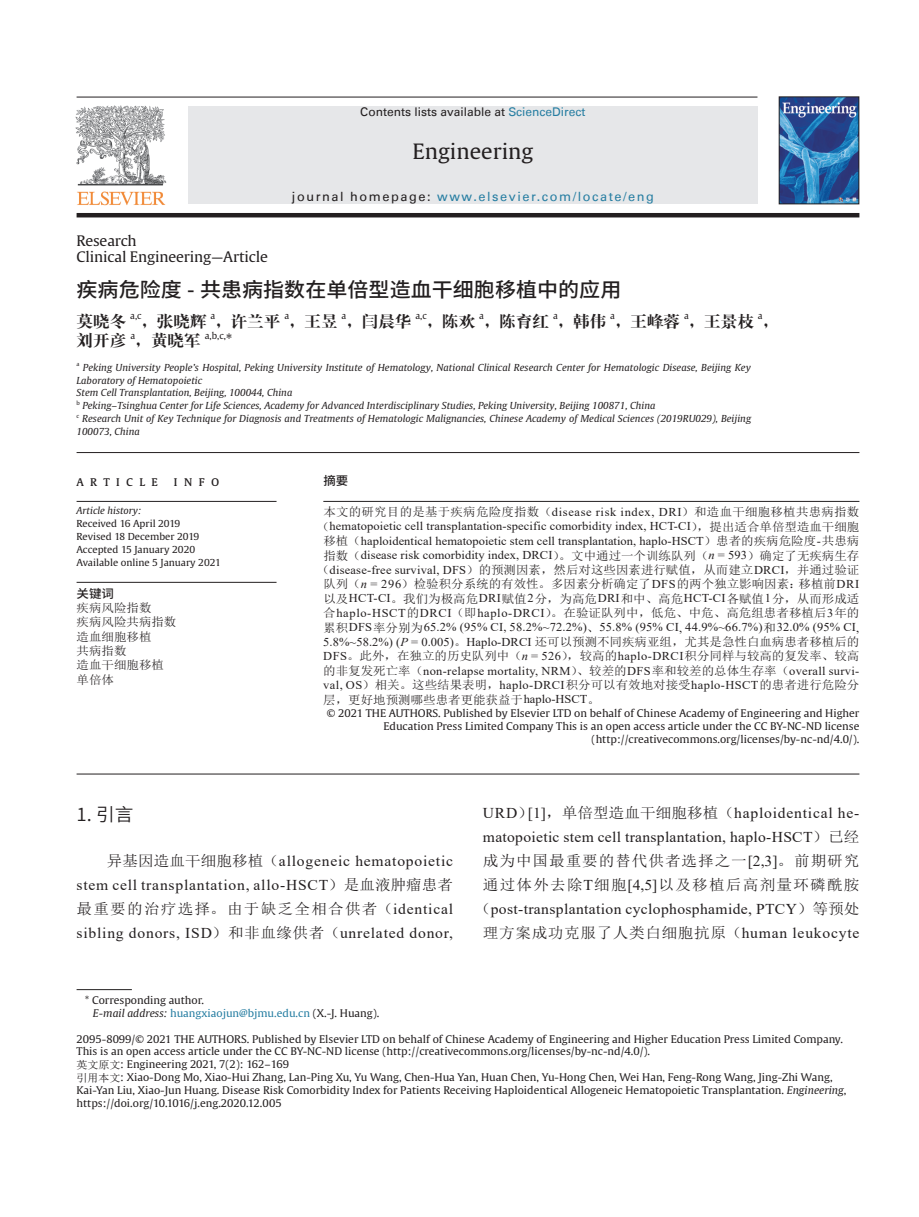
<style>
.page{position:relative;width:919px;height:1217px;background:#fff}
.page>*{position:absolute;margin:0;border:0;box-sizing:border-box;transform-origin:0 0}
.t1{font:21px "Gulliver";color:#231f20;scale:1.04 1}
.t2{font:500 20.25px "Source Han Sans CN";color:#231f20;scale:1.04 1}
.t3{font:18px "Source Han Sans CN";color:#231f20;scale:1.04 1}
.t4{font:15.9px "Reeji Cloud Song Da GBK";color:#231f20}
.t5{font:15.9px "Reeji Cloud Song Da GBK";color:#231f20;scale:1.04 1}
.t6{font:15.9px "Gulliver";color:#231f20}
.t7{font:15px/24px "Times New Roman";letter-spacing:.05em;color:#231f20;text-align:right;scale:1.04 1}
.t8{font:15px/24px "Times New Roman";letter-spacing:.02em;color:#231f20;scale:1.04 1}
.t9{font:15px/24px "Sim Sun";letter-spacing:.07em;color:#231f20;scale:1.04 1}
.t10{font:15px "Times New Roman";letter-spacing:.025em;color:#231f20;scale:1.04 1}
.t11{font:15px "Sim Sun";letter-spacing:.04em;color:#231f20;scale:1.04 1}
.t12{font:14.4px/15.8px "Gulliver";letter-spacing:-.01em;color:#231f20;scale:1.04 1}
.t13{font:13.5px "Gulliver Compact SC";color:#231f20;scale:.85 1}
.t14{font:12.75px "Univers LT";letter-spacing:.12em;color:#277ea2}
.t15{font:12px/14.4px "Times New Roman";letter-spacing:.01em;color:#231f20;text-align:center;scale:1.04 1}
.t16{font:12px/14.4px "Sim Sun";color:#231f20;scale:1.04 1}
.t17{font:12px "Sim Sun";letter-spacing:.02em;color:#231f20;scale:1.04 1}
.t18{font:12px "Univers LT";color:#231f20}
.t19{font:500 12px "Source Han Sans CN";color:#231f20;scale:1.04 1}
.t20{font:10.5px/12.9px "Gulliver";color:#231f20;scale:1.04 1}
.t21{font:italic 9.6px/12.9px "Gulliver";color:#231f20;scale:1.04 1}
.t22{font:9.6px/12.9px "Gulliver";color:#231f20;scale:1.04 1}
.t23{font:9.3px "Gulliver";color:#231f20}
.t24{font:5.55px "Gulliver";color:#231f20;scale:1.04 1}
.s1{color:#277ea2}
.s2{color:#231f20}
.s3{font-family:"Times New Roman"}
.s4{font-family:"Sim Sun"}
.s5{font-style:italic}
.s6{font-family:"Times New Roman";font-style:italic}
.s7{font-family:"H Ya 6 gj"}
</style>
<div class="page">
<hr style="left:77px;top:452px;width:782px;height:1px;background:#231f20">
<hr style="left:77px;top:773px;width:782px;height:1px;background:#231f20">
<hr style="left:77px;top:501px;width:199px;height:1px;background:#231f20">
<hr style="left:323px;top:501px;width:536px;height:1px;background:#231f20">
<hr style="left:77px;top:582px;width:199px;height:1px;background:#231f20">
<hr style="left:77px;top:989px;width:55px;height:1px;background:#231f20">
<img style="left:76px;top:106px;width:90px;height:99px">
<hr style="left:77px;top:97px;width:680px;height:1px;background:#231f20">
<div style="left:188px;top:106px;width:569px;height:98px;background:#e6e7e9"></div>
<hr style="left:77px;top:213px;width:782px;height:4px;background:#231f20">
<img style="left:780px;top:98px;width:77px;height:104px">
<div style="left:778px;top:96px;width:81px;height:108px;border:1px solid #231f20"></div>
<p class="t18" style="left:360px;top:105px;width:227px">Contents lists available at <span class="s1">ScienceDirect</span></p>
<h1 class="t1" style="left:412px;top:138px;width:118px">Engineering</h1>
<p class="t14" style="left:292px;top:188px;width:363px"><span class="s2">journal homepage:</span> www.elsevier.com/locate/eng</p>
<h3 class="t12" style="left:77px;top:232px;width:186px">Research<br>Clinical Engineering—Article</h3>
<h2 class="t2" style="left:77px;top:278px;width:525px">疾病危险度 - 共患病指数在单倍型造血干细胞移植中的应用</h2>
<h3 class="t5" style="left:77px;top:311px;width:49px">莫晓冬</h3>
<p class="t23" style="left:130px;top:310px;width:13px">a,c</p>
<h3 class="t4" style="left:142px;top:311px;width:66px">，张晓辉</h3>
<p class="t23" style="left:210px;top:310px;width:6px">a</p>
<h3 class="t4" style="left:215px;top:311px;width:66px">，许兰平</h3>
<p class="t23" style="left:284px;top:310px;width:6px">a</p>
<h3 class="t4" style="left:289px;top:311px;width:50px">，王昱</h3>
<p class="t23" style="left:341px;top:310px;width:6px">a</p>
<h3 class="t4" style="left:346px;top:311px;width:66px">，闫晨华</h3>
<p class="t23" style="left:415px;top:310px;width:13px">a,c</p>
<h3 class="t4" style="left:427px;top:311px;width:50px">，陈欢</h3>
<p class="t23" style="left:479px;top:310px;width:6px">a</p>
<h3 class="t4" style="left:484px;top:311px;width:66px">，陈育红</h3>
<p class="t23" style="left:553px;top:310px;width:6px">a</p>
<h3 class="t4" style="left:558px;top:311px;width:50px">，韩伟</h3>
<p class="t23" style="left:610px;top:310px;width:6px">a</p>
<h3 class="t4" style="left:615px;top:311px;width:66px">，王峰蓉</h3>
<p class="t23" style="left:684px;top:310px;width:6px">a</p>
<h3 class="t4" style="left:688px;top:311px;width:66px">，王景枝</h3>
<p class="t23" style="left:757px;top:310px;width:6px">a</p>
<h3 class="t4" style="left:762px;top:311px;width:17px">，</h3>
<h3 class="t5" style="left:77px;top:331px;width:49px">刘开彦</h3>
<p class="t23" style="left:130px;top:329px;width:6px">a</p>
<h3 class="t4" style="left:135px;top:331px;width:67px">，黄晓军</h3>
<p class="t23" style="left:205px;top:329px;width:23px">a,b,c,</p>
<h3 class="t6" style="left:226px;top:330px;width:8px">*</h3>
<p class="t24" style="left:77px;top:360px;width:4px">a</p>
<p class="t21" style="left:77px;top:360px;width:649px;text-indent:6px">Peking University People’s Hospital, Peking University Institute of Hematology, National Clinical Research Center for Hematologic Disease, Beijing Key<br>Laboratory of Hematopoietic<br>Stem Cell Transplantation, Beijing, 100044, China</p>
<p class="t24" style="left:77px;top:399px;width:5px">b</p>
<p class="t21" style="left:82px;top:399px;width:552px">Peking–Tsinghua Center for Life Sciences, Academy for Advanced Interdisciplinary Studies, Peking University, Beijing 100871, China</p>
<p class="t24" style="left:77px;top:412px;width:4px">c</p>
<p class="t21" style="left:77px;top:412px;width:650px;text-indent:6px">Research Unit of Key Technique for Diagnosis and Treatments of Hematologic Malignancies, Chinese Academy of Medical Sciences (2019RU029), Beijing<br>100073, China</p>
<p class="t13" style="left:77px;top:472px;width:169px">a r t i c l e i n f o</p>
<p class="t19" style="left:323px;top:473px;width:25px">摘要</p>
<p class="t21" style="left:77px;top:504px;width:64px">Article history:</p>
<p class="t22" style="left:77px;top:517px;width:140px">Received 16 April 2019<br>Revised 18 December 2019<br>Accepted 15 January 2020<br>Available online 5 January 2021</p>
<p class="t17" style="left:323px;top:506px;width:517px">本文的研究目的是基于疾病危险度指数（<span class="s3">disease risk index, DRI</span>）和造血干细胞移植共患病指数</p>
<p class="t15" style="left:317px;top:518px;width:523px"><span class="s4">（</span>hematopoietic cell transplantation-specific comorbidity index, HCT-CI<span class="s4">），提出适合单倍型造血干细胞移植（</span>haploidentical hematopoietic stem cell transplantation, haplo-HSCT<span class="s4">）患者的疾病危险度</span>-<span class="s4">共患病指数（</span>disease risk comorbidity index, DRCI<span class="s4">）。文中通过一个训练队列（</span><span class="s5">n</span> = 593<span class="s4">）确定了无疾病生存</span></p>
<p class="t16" style="left:317px;top:562px;width:523px;text-align:center">（<span class="s3">disease-free survival, DFS</span>）的预测因素，然后对这些因素进行赋值，从而建立<span class="s3">DRCI</span>，并通过验证队列（<span class="s6">n</span> <span class="s3">= 296</span>）检验积分系统的有效性。多因素分析确定了<span class="s3">DFS</span>的两个独立影响因素：移植前<span class="s3">DRI</span>以及<span class="s3">HCT-CI</span>。我们为极高危<span class="s3">DRI</span>赋值<span class="s3">2</span>分，为高危<span class="s3">DRI</span>和中、高危<span class="s3">HCT-CI</span>各赋值<span class="s3">1</span>分，从而形成适合<span class="s3">haplo-HSCT</span>的<span class="s3">DRCI</span>（即<span class="s3">haplo-DRCI</span>）。在验证队列中，低危、中危、高危组患者移植后<span class="s3">3</span>年的</p>
<p class="t15" style="left:323px;top:619px;width:517px;text-align:left"><span class="s4">累积</span>DFS<span class="s4">率分别为</span>65.2% (95% CI, 58.2%~72.2%)<span class="s4">、</span>55.8% (95% CI, 44.9%~66.7%)<span class="s4">和</span>32.0% (95% CI,<br>5.8%~58.2%) (<span class="s5">P</span> = 0.005)<span class="s4">。</span>Haplo-DRCI <span class="s4">还可以预测不同疾病亚组，尤其是急性白血病患者移植后的</span></p>
<p class="t16" style="left:323px;top:648px;width:517px"><span class="s3">DFS</span>。此外，在独立的历史队列中（<span class="s6">n</span> <span class="s3">= 526</span>），较高的<span class="s3">haplo-DRCI</span>积分同样与较高的复发率、较高</p>
<p class="t15" style="left:323px;top:662px;width:516px"><span class="s4">的非复发死亡率（</span>non-relapse mortality, NRM<span class="s4">）、较差的</span>DFS<span class="s4">率和较差的总体生存率（</span>overall survi-</p>
<p class="t16" style="left:323px;top:677px;width:517px"><span class="s3">val, OS</span>）相关。这些结果表明，<span class="s3">haplo-DRCI</span>积分可以有效地对接受<span class="s3">haplo-HSCT</span>的患者进行危险分层，更好地预测哪些患者更能获益于<span class="s3">haplo-HSCT</span>。</p>
<p class="t20" style="left:327px;top:706px;width:513px;text-align:right">© 2021 THE AUTHORS. Published by Elsevier LTD on behalf of Chinese Academy of Engineering and Higher<br>Education Press Limited Company This is an open access article under the CC BY-NC-ND license (http://creativecommons.org/licenses/by-nc-nd/4.0/).</p>
<p class="t19" style="left:77px;top:586px;width:37px">关键词</p>
<p class="t16" style="left:77px;top:600px;width:97px">疾病风险指数<br>疾病风险共病指数造血细胞移植<br>共病指数<br>造血干细胞移植单倍体</p>
<h3 class="t3" style="left:77px;top:804px;width:56px">1. 引言</h3>
<h3 class="t7" style="left:77px;top:848px;width:363px"><span class="s4">异基因造血干细胞移植（</span>allogeneic hematopoietic stem cell transplantation, allo-HSCT<span class="s4">）是血液肿瘤患者</span></h3>
<h3 class="t9" style="left:77px;top:896px;width:363px">最重要的治疗选择。由于缺乏全相合供者（<span class="s3">identical</span></h3>
<h3 class="t7" style="left:77px;top:920px;width:363px">sibling donors, ISD<span class="s4">）和非血缘供者（</span>unrelated donor,</h3>
<h3 class="t8" style="left:483px;top:800px;width:363px">URD<span class="s4">）</span>[1]<span class="s4">，单倍型造血干细胞移植（</span>haploidentical he&shy;matopoietic stem cell transplantation, haplo-HSCT<span class="s4">）已经</span></h3>
<h3 class="t9" style="left:483px;top:848px;width:363px">成为中国最重要的替代供者选择之一<span class="s3">[2,3]</span>。前期研究通过体外去除<span class="s3">T</span>细胞<span class="s3">[4,5]</span>以及移植后高剂量环磷酰胺</h3>
<h3 class="t10" style="left:475px;top:898px;width:371px"><span class="s4">（</span>post-transplantation cyclophosphamide, PTCY<span class="s4">）等预处</span></h3>
<h3 class="t11" style="left:483px;top:924px;width:363px">理方案成功克服了人类白细胞抗原（<span class="s3">human leukocyte</span></h3>
<p class="t20" style="left:93px;top:993px;width:277px;text-indent:-8px">* Corresponding author.<br><span class="s5">E-mail address:</span> <span class="s1">huangxiaojun@bjmu.edu.cn</span> (X.-J. Huang).</p>
<p class="t20" style="left:77px;top:1031px;width:741px">2095-8099/© 2021 THE AUTHORS. Published by Elsevier LTD on behalf of Chinese Academy of Engineering and Higher Education Press Limited Company.<br>This is an open access article under the CC BY-NC-ND license (http://creativecommons.org/licenses/by-nc-nd/4.0/).<br><span class="s7">英文原文</span>: Engineering 2021, 7(2): 162–169<br><span class="s7">引用本文</span>: Xiao-Dong Mo, Xiao-Hui Zhang, Lan-Ping Xu, Yu Wang, Chen-Hua Yan, Huan Chen, Yu-Hong Chen, Wei Han, Feng-Rong Wang, Jing-Zhi Wang, Kai-Yan Liu, Xiao-Jun Huang. Disease Risk Comorbidity Index for Patients Receiving Haploidentical Allogeneic Hematopoietic Transplantation. <span class="s5">Engineering</span>, https://doi.org/10.1016/j.eng.2020.12.005</p>
</div>
